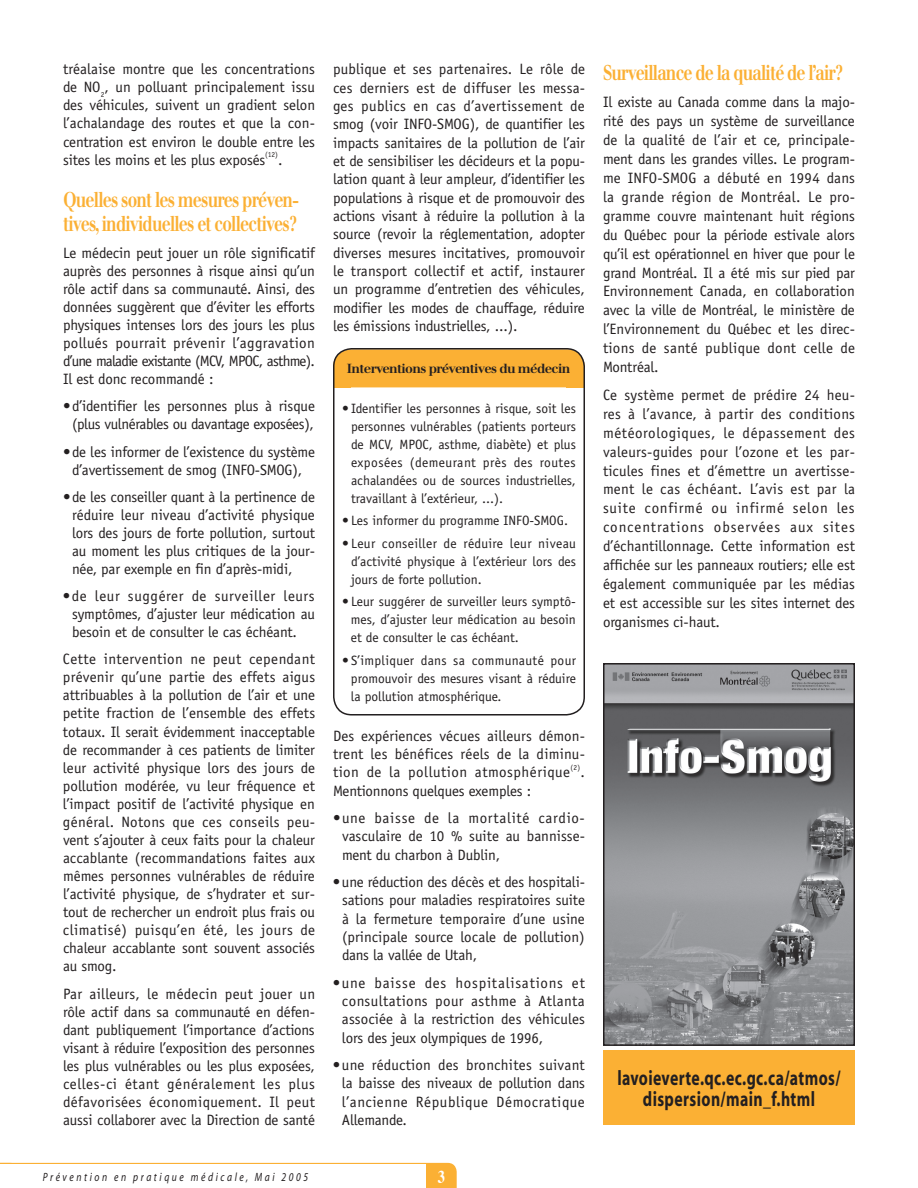
<style>
.page{position:relative;width:918px;height:1188px;background:#fff}
.page>*{position:absolute;margin:0;border:0;box-sizing:border-box;transform-origin:0 0}
.t1{font:21px/24px "Walbaum Bold Os F";letter-spacing:-.05em;color:#fbb034;scale:.75 1}
.t2{font:700 21px/21px "Myriad";letter-spacing:.025em;color:#231f20;text-align:center;scale:.75 1}
.t3{font:700 18px "Times";color:#fff;scale:.8 1}
.t4{font:15px/18px "Officina Sans";letter-spacing:-.01em;color:#231f20;text-align:justify}
.t5{font:13.5px/18px "Officina Sans";color:#231f20;text-align:justify}
.t6{font:12.9px "Walbaum Bold Os F";letter-spacing:-.05em;color:#231f20}
.t7{font:italic 12px "Myriad";letter-spacing:.27em;color:#231f20;scale:.8 1}
.t8{font:7.5px "Officina Sans";color:#231f20}
</style>
<div class="page">
<svg style="left:0;top:1163px;width:457px;height:25px"></svg>
<div style="left:0;top:1164px;width:24px;height:24px;background:#fff"></div>
<img style="left:606px;top:666px;width:246px;height:377px">
<div style="left:603px;top:663px;width:252px;height:383px;border:2px solid #231f20"></div>
<div style="left:603px;top:1050px;width:252px;height:75px;background:#fbb034"></div>
<svg style="left:333px;top:348px;width:252px;height:367px"></svg>
<p class="t4" style="left:63px;top:60px;width:254px">tréalaise montre que les concentrations de NO<sub>2</sub>, un polluant principalement issu des véhicules, suivent un gradient selon l’achalandage des routes et que la con&shy;centration est environ le double entre les sites les moins et les plus exposés</p>
<p class="t8" style="left:265px;top:150px;width:14px">(12)</p>
<p class="t4" style="left:278px;top:151px;width:6px">.</p>
<h1 class="t1" style="left:63px;top:187px;width:316px">Quelles sont les mesures préven&shy;tives, individuelles et collectives?</h1>
<p class="t4" style="left:63px;top:244px;width:254px">Le médecin peut jouer un rôle significatif auprès des personnes à risque ainsi qu’un rôle actif dans sa communauté. Ainsi, des données suggèrent que d’éviter les efforts physiques intenses lors des jours les plus pollués pourrait prévenir l’aggravation d’une maladie existante (MCV, MPOC, asthme).<br>Il est donc recommandé :</p>
<p class="t4" style="left:63px;top:397px;width:254px;text-align:center">• d’identifier les personnes plus à risque (plus vulnérables ou davantage exposées),</p>
<p class="t4" style="left:63px;top:442px;width:254px;text-align:center">• de les informer de l’existence du système d’avertissement de smog (INFO-SMOG),</p>
<p class="t4" style="left:72px;top:488px;width:245px;text-indent:-9px">• de les conseiller quant à la pertinence de réduire leur niveau d’activité physique lors des jours de forte pollution, surtout au moment les plus critiques de la jour&shy;née, par exemple en fin d’après-midi,</p>
<p class="t4" style="left:72px;top:587px;width:244px;text-indent:-9px">• de leur suggérer de surveiller leurs symptômes, d’ajuster leur médication au besoin et de consulter le cas échéant.</p>
<p class="t4" style="left:63px;top:650px;width:254px">Cette intervention ne peut cependant prévenir qu’une partie des effets aigus attribuables à la pollution de l’air et une petite fraction de l’ensemble des effets totaux. Il serait évidemment inacceptable de recommander à ces patients de limiter leur activité physique lors des jours de pollution modérée, vu leur fréquence et l’impact positif de l’activité physique en général. Notons que ces conseils peu&shy;vent s’ajouter à ceux faits pour la chaleur accablante (recommandations faites aux mêmes personnes vulnérables de réduire l’activité physique, de s’hydrater et sur&shy;tout de rechercher un endroit plus frais ou climatisé) puisqu’en été, les jours de chaleur accablante sont souvent associés au smog.</p>
<p class="t4" style="left:63px;top:984px;width:254px">Par ailleurs, le médecin peut jouer un rôle actif dans sa communauté en défen&shy;dant publiquement l’importance d’actions visant à réduire l’exposition des personnes les plus vulnérables ou les plus exposées, celles-ci étant généralement les plus défavorisées économiquement. Il peut aussi collaborer avec la Direction de santé</p>
<p class="t4" style="left:333px;top:60px;width:254px">publique et ses partenaires. Le rôle de ces derniers est de diffuser les messa&shy;ges publics en cas d’avertissement de smog (voir INFO-SMOG), de quantifier les impacts sanitaires de la pollution de l’air et de sensibiliser les décideurs et la popu&shy;lation quant à leur ampleur, d’identifier les populations à risque et de promouvoir des actions visant à réduire la pollution à la source (revoir la réglementation, adopter diverses mesures incitatives, promouvoir le transport collectif et actif, instaurer un programme d’entretien des véhicules, modifier les modes de chauffage, réduire les émissions industrielles, ...).</p>
<p class="t6" style="left:347px;top:361px;width:225px">Interventions préventives du médecin</p>
<p class="t5" style="left:351px;top:399px;width:226px;text-indent:-9px">• Identifier les personnes à risque, soit les personnes vulnérables (patients porteurs de MCV, MPOC, asthme, diabète) et plus exposées (demeurant près des routes achalandées ou de sources industrielles, travaillant à l’extérieur, ...).</p>
<p class="t5" style="left:342px;top:512px;width:228px">• Les informer du programme INFO-SMOG.</p>
<p class="t5" style="left:351px;top:534px;width:227px;text-indent:-9px">• Leur conseiller de réduire leur niveau d’activité physique à l’extérieur lors des jours de forte pollution.</p>
<p class="t5" style="left:351px;top:593px;width:227px;text-indent:-9px">• Leur suggérer de surveiller leurs symptô&shy;mes, d’ajuster leur médication au besoin et de consulter le cas échéant.</p>
<p class="t5" style="left:351px;top:651px;width:227px;text-indent:-9px">• S’impliquer dans sa communauté pour promouvoir des mesures visant à réduire la pollution atmosphérique.</p>
<p class="t4" style="left:333px;top:727px;width:254px">Des expériences vécues ailleurs démon&shy;trent les bénéfices réels de la diminu&shy;tion de la pollution atmosphérique</p>
<p class="t8" style="left:570px;top:763px;width:11px">(2)</p>
<p class="t4" style="left:581px;top:763px;width:6px">.</p>
<p class="t4" style="left:333px;top:782px;width:200px">Mentionnons quelques exemples :</p>
<p class="t4" style="left:342px;top:809px;width:245px;text-indent:-9px">• une baisse de la mortalité cardio&shy;vasculaire de 10 % suite au bannisse&shy;ment du charbon à Dublin,</p>
<p class="t4" style="left:342px;top:873px;width:245px;text-indent:-9px">• une réduction des décès et des hospitali&shy;sations pour maladies respiratoires suite à la fermeture temporaire d’une usine (principale source locale de pollution) dans la vallée de Utah,</p>
<p class="t4" style="left:342px;top:974px;width:244px;text-indent:-9px">• une baisse des hospitalisations et consultations pour asthme à Atlanta associée à la restriction des véhicules lors des jeux olympiques de 1996,</p>
<p class="t4" style="left:342px;top:1056px;width:244px;text-indent:-9px">• une réduction des bronchites suivant la baisse des niveaux de pollution dans l’ancienne République Démocratique Allemande.</p>
<p class="t7" style="left:43px;top:1171px;width:333px">Prévention en pratique médicale, Mai 2005</p>
<p class="t3" style="left:437px;top:1165px;width:11px">13</p>
<h1 class="t1" style="left:603px;top:60px;width:321px">Surveillance de la qualité de l’air?</h1>
<p class="t4" style="left:603px;top:93px;width:254px;line-height:18.9px">Il existe au Canada comme dans la majo&shy;rité des pays un système de surveillance de la qualité de l’air et ce, principale&shy;ment dans les grandes villes. Le program&shy;me INFO-SMOG a débuté en 1994 dans la grande région de Montréal. Le pro&shy;gramme couvre maintenant huit régions du Québec pour la période estivale alors qu’il est opérationnel en hiver que pour le grand Montréal. Il a été mis sur pied par Environnement Canada, en collaboration avec la ville de Montréal, le ministère de l’Environnement du Québec et les direc&shy;tions de santé publique dont celle de Montréal.</p>
<p class="t4" style="left:603px;top:385px;width:254px;line-height:18.9px">Ce système permet de prédire 24 heu&shy;res à l’avance, à partir des conditions météorologiques, le dépassement des valeurs-guides pour l’ozone et les par&shy;ticules fines et d’émettre un avertisse&shy;ment le cas échéant. L’avis est par la suite confirmé ou infirmé selon les concentrations observées aux sites d’échantillonnage. Cette information est affichée sur les panneaux routiers; elle est également communiquée par les médias et est accessible sur les sites internet des organismes ci-haut.</p>
<h1 class="t2" style="left:617px;top:1068px;width:299px">lavoieverte.qc.ec.gc.ca/atmos/ dispersion/main_f.html</h1>
</div>
